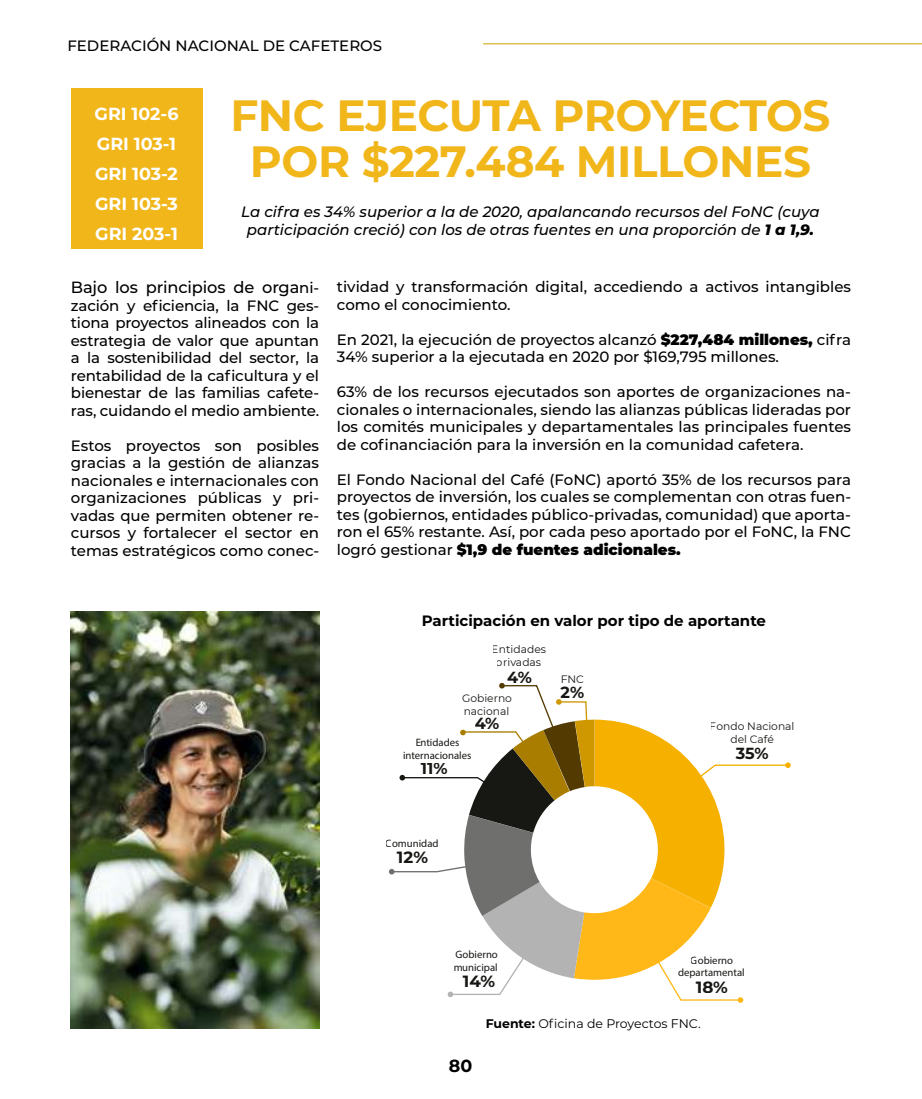
<style>
.page{position:relative;width:922px;height:1099px;background:#fff}
.page>*{position:absolute;margin:0;border:0;box-sizing:border-box;transform-origin:0 0}
.t1{font:700 43.75px/46.2px "Montserrat";letter-spacing:-.01em;color:#f1b61a;text-align:center}
.t2{font:700 17.5px/30px "Montserrat";color:#fff}
.t3{font:700 17.5px "Montserrat";color:#000}
.t4{font:500 16.25px "Montserrat";letter-spacing:-.01em;color:#000}
.t5{font:700 16.25px "Montserrat";color:#171714}
.t6{font:700 16.12px "Montserrat";color:#171714}
.t7{font:500 15px/17.5px "Montserrat";color:#000;text-align:justify}
.t8{font:italic 500 15px/17.5px "Montserrat";color:#000;text-align:center}
.t9{font:700 15px "Montserrat";color:#000}
.t10{font:12.5px "Montserrat";color:#000}
.t11{font:10.75px/12.9px "Myriad Pro";color:#171714;text-align:center}
.t12{font:10.75px/12.9px "Montserrat";color:#171714;text-align:center}
.s1{font-weight:800}
.s2{font-size:15px}
.s3{font-weight:900}
.s4{font-weight:700}
</style>
<div class="page">
<hr style="left:483px;top:43px;width:438px;height:1px;background:#d7b534">
<div style="left:71px;top:89px;width:131px;height:160px;background:#f1b61a"></div>
<img style="left:71px;top:612px;width:248px;height:416px">
<svg style="left:389px;top:683px;width:401px;height:319px"></svg>
<p class="t7" style="left:67px;top:36px;width:316px">FEDERACIÓN NACIONAL DE CAFETEROS</p>
<p class="t2" style="left:94px;top:98px;width:85px">GRI 102-6<br>GRI 103-1<br>GRI 103-2<br>GRI 103-3<br>GRI 203-1</p>
<h1 class="t1" style="left:230px;top:90px;width:601px">FNC EJECUTA PROYECTOS<br>POR $227.484 MILLONES</h1>
<p class="t8" style="left:241px;top:203px;width:579px">La cifra es 34% superior a la de 2020, apalancando recursos del FoNC (cuya participación creció) con los de otras fuentes en una proporción de <span class="s1">1 a 1,9.</span></p>
<p class="t4" style="left:71px;top:276px;width:250px">Bajo los principios de orga<span class="s2">ni-</span></p>
<p class="t7" style="left:71px;top:296px;width:250px">zación y eficiencia, la FNC ges&shy;tiona proyectos alineados con la estrategia de valor que apuntan a la sostenibilidad del sector, la rentabilidad de la caficultura y el bienestar de las familias cafete&shy;ras, cuidando el medio ambiente.</p>
<p class="t7" style="left:71px;top:436px;width:250px">Estos proyectos son posibles gracias a la gestión de alianzas nacionales e internacionales con organizaciones públicas y pri&shy;vadas que permiten obtener re&shy;cursos y fortalecer el sector en temas estratégicos como conec-</p>
<p class="t7" style="left:337px;top:277px;width:515px">tividad y transformación digital, accediendo a activos intangibles como el conocimiento.</p>
<p class="t7" style="left:337px;top:330px;width:515px">En 2021, la ejecución de proyectos alcanzó <span class="s3">$227,484 millones,</span> cifra<br>34% superior a la ejecutada en 2020 por $169,795 millones.</p>
<p class="t7" style="left:337px;top:382px;width:515px">63% de los recursos ejecutados son aportes de organizaciones na&shy;cionales o internacionales, siendo las alianzas públicas lideradas por los comités municipales y departamentales las principales fuentes de cofinanciación para la inversión en la comunidad cafetera.</p>
<p class="t7" style="left:337px;top:470px;width:515px">El Fondo Nacional del Café (FoNC) aportó 35% de los recursos para proyectos de inversión, los cuales se complementan con otras fuen&shy;tes (gobiernos, entidades público-privadas, comunidad) que aporta&shy;ron el 65% restante. Así, por cada peso aportado por el FoNC, la FNC logró gestionar <span class="s3">$1,9 de fuentes adicionales.</span></p>
<p class="t9" style="left:421px;top:610px;width:346px">Participación en valor por tipo de aportante</p>
<p class="t12" style="left:491px;top:642px;width:56px">Entidades privadas</p>
<p class="t6" style="left:507px;top:665px;width:26px">4%</p>
<p class="t6" style="left:474px;top:711px;width:26px">4%</p>
<p class="t12" style="left:462px;top:691px;width:51px;text-align:left">Gobierno nacional</p>
<p class="t11" style="left:403px;top:736px;width:70px">Entidades internacionales</p>
<p class="t6" style="left:420px;top:757px;width:28px">11%</p>
<p class="t12" style="left:560px;top:672px;width:25px">FNC</p>
<p class="t6" style="left:560px;top:680px;width:25px">2%</p>
<p class="t12" style="left:709px;top:719px;width:86px">Fondo Nacional del Café</p>
<p class="t6" style="left:735px;top:741px;width:34px">35%</p>
<p class="t11" style="left:386px;top:836px;width:54px">Comunidad</p>
<p class="t5" style="left:396px;top:845px;width:33px">12%</p>
<p class="t11" style="left:453px;top:948px;width:46px;text-align:left">Gobierno municipal</p>
<p class="t5" style="left:462px;top:969px;width:34px">14%</p>
<p class="t11" style="left:678px;top:953px;width:68px">Gobierno departamental</p>
<p class="t5" style="left:695px;top:975px;width:34px">18%</p>
<p class="t3" style="left:449px;top:1052px;width:25px">80</p>
<p class="t10" style="left:485px;top:1015px;width:216px"><span class="s4">Fuente:</span> Oficina de Proyectos FNC.</p>
</div>
